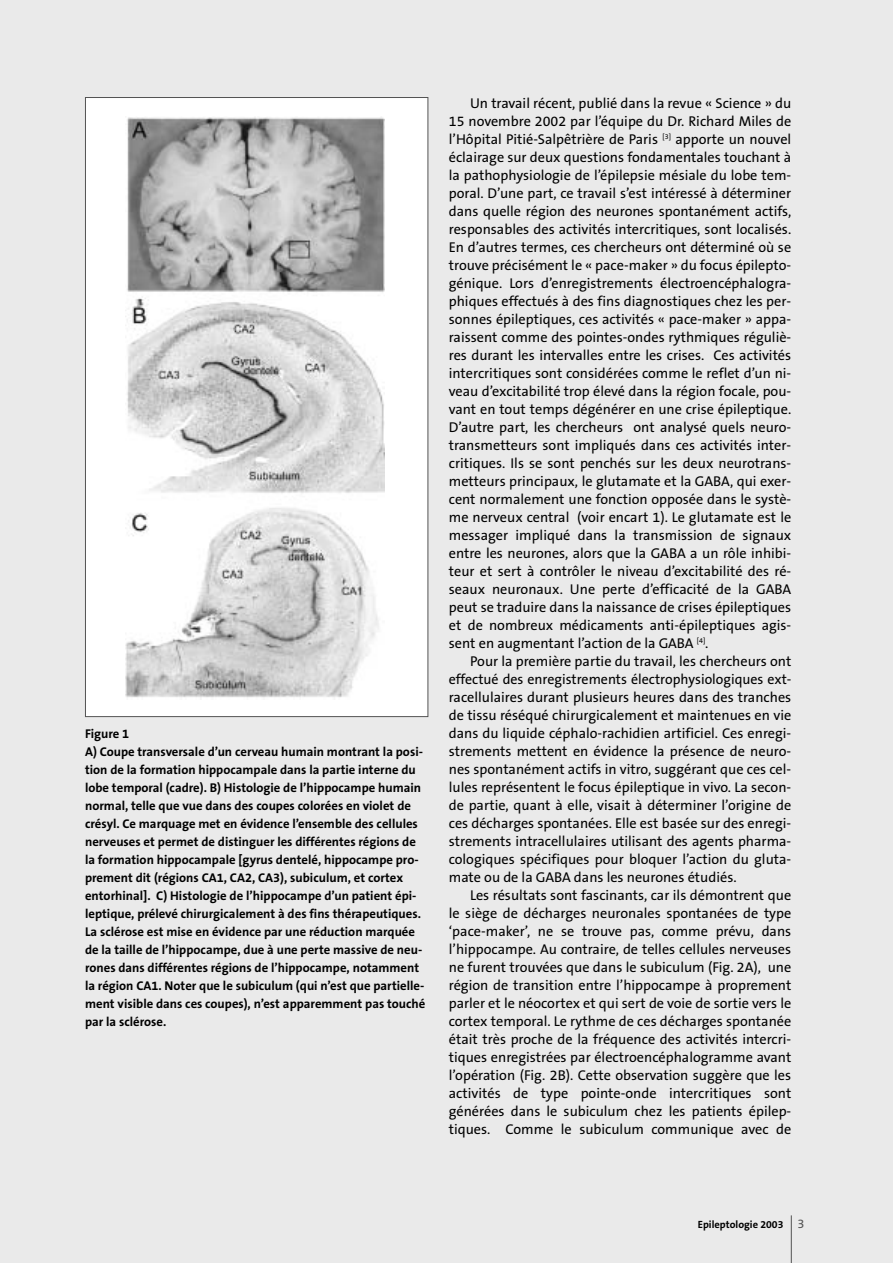
<style>
.page{position:relative;width:893px;height:1263px;background:#fff}
.page>*{position:absolute;margin:0;border:0;box-sizing:border-box;transform-origin:0 0}
.t1{font:14.25px/18px "The Sans B5 Plain";color:#000;text-align:justify}
.t2{font:700 12.75px/18px "The Sans B7";color:#000}
.t3{font:700 10.5px "The Sans B7";color:#000}
.s1{font-family:"The Sans B5 Plain";font-weight:400;font-size:12.75px;color:#535353}
</style>
<div class="page">
<div style="left:0;top:0;width:892px;height:1263px;background:#eaeaea"></div>
<hr style="left:790px;top:1215px;width:1px;height:48px;background:#535353">
<div style="left:86px;top:98px;width:341px;height:618px;background:#fff"></div>
<img style="left:125px;top:117px;width:260px;height:581px">
<p class="t2" style="left:85px;top:726px;width:342px">Figure 1<br>A) Coupe transversale d’un cerveau humain montrant la posi&shy;tion de la formation hippocampale dans la partie interne du lobe temporal (cadre). B) Histologie de l’hippocampe humain normal, telle que vue dans des coupes colorées en violet de crésyl. Ce marquage met en évidence l’ensemble des cellules nerveuses et permet de distinguer les différentes régions de la formation hippocampale [gyrus dentelé, hippocampe pro&shy;prement dit (régions CA1, CA2, CA3), subiculum, et cortex entorhinal]. C) Histologie de l’hippocampe d’un patient épi&shy;leptique, prélevé chirurgicalement à des fins thérapeutiques.<br>La sclérose est mise en évidence par une réduction marquée de la taille de l’hippocampe, due à une perte massive de neu&shy;rones dans différentes régions de l’hippocampe, notamment la région CA1. Noter que le subiculum (qui n’est que partielle&shy;ment visible dans ces coupes), n’est apparemment pas touché par la sclérose.</p>
<p class="t1" style="left:449px;top:96px;width:344px;text-indent:21px">Un travail récent, publié dans la revue « Science » du 15 novembre 2002 par l’équipe du Dr. Richard Miles de l’Hôpital Pitié-Salpêtrière de Paris <sup>[3]</sup> apporte un nouvel éclairage sur deux questions fondamentales touchant à la pathophysiologie de l’épilepsie mésiale du lobe tem&shy;poral. D’une part, ce travail s’est intéressé à déterminer dans quelle région des neurones spontanément actifs, responsables des activités intercritiques, sont localisés.<br>En d’autres termes, ces chercheurs ont déterminé où se trouve précisément le « pace-maker » du focus épilepto&shy;génique. Lors d’enregistrements électroencéphalogra&shy;phiques effectués à des fins diagnostiques chez les per&shy;sonnes épileptiques, ces activités « pace-maker » appa&shy;raissent comme des pointes-ondes rythmiques réguliè&shy;res durant les intervalles entre les crises. Ces activités intercritiques sont considérées comme le reflet d’un ni&shy;veau d’excitabilité trop élevé dans la région focale, pou&shy;vant en tout temps dégénérer en une crise épileptique.<br>D’autre part, les chercheurs ont analysé quels neuro&shy;transmetteurs sont impliqués dans ces activités inter&shy;critiques. Ils se sont penchés sur les deux neurotrans&shy;metteurs principaux, le glutamate et la GABA, qui exer&shy;cent normalement une fonction opposée dans le systè&shy;me nerveux central (voir encart 1). Le glutamate est le messager impliqué dans la transmission de signaux entre les neurones, alors que la GABA a un rôle inhibi&shy;teur et sert à contrôler le niveau d’excitabilité des ré&shy;seaux neuronaux. Une perte d’efficacité de la GABA peut se traduire dans la naissance de crises épileptiques et de nombreux médicaments anti-épileptiques agis&shy;sent en augmentant l’action de la GABA <sup>[4]</sup>.</p>
<p class="t1" style="left:449px;top:654px;width:344px;text-indent:21px">Pour la première partie du travail, les chercheurs ont effectué des enregistrements électrophysiologiques ext&shy;racellulaires durant plusieurs heures dans des tranches de tissu réséqué chirurgicalement et maintenues en vie dans du liquide céphalo-rachidien artificiel. Ces enregi&shy;strements mettent en évidence la présence de neuro&shy;nes spontanément actifs in vitro, suggérant que ces cel&shy;lules représentent le focus épileptique in vivo. La secon&shy;de partie, quant à elle, visait à déterminer l’origine de ces décharges spontanées. Elle est basée sur des enregi&shy;strements intracellulaires utilisant des agents pharma&shy;cologiques spécifiques pour bloquer l’action du gluta&shy;mate ou de la GABA dans les neurones étudiés.</p>
<p class="t1" style="left:449px;top:888px;width:344px;text-indent:21px">Les résultats sont fascinants, car ils démontrent que le siège de décharges neuronales spontanées de type ‘pace-maker’, ne se trouve pas, comme prévu, dans l’hippocampe. Au contraire, de telles cellules nerveuses ne furent trouvées que dans le subiculum (Fig. 2A), une région de transition entre l’hippocampe à proprement parler et le néocortex et qui sert de voie de sortie vers le cortex temporal. Le rythme de ces décharges spontanée était très proche de la fréquence des activités intercri&shy;tiques enregistrées par électroencéphalogramme avant l’opération (Fig. 2B). Cette observation suggère que les activités de type pointe-onde intercritiques sont générées dans le subiculum chez les patients épilep&shy;tiques. Comme le subiculum communique avec de</p>
<p class="t3" style="left:698px;top:1220px;width:108px">Epileptologie 2003 <span class="s1">3</span></p>
</div>
